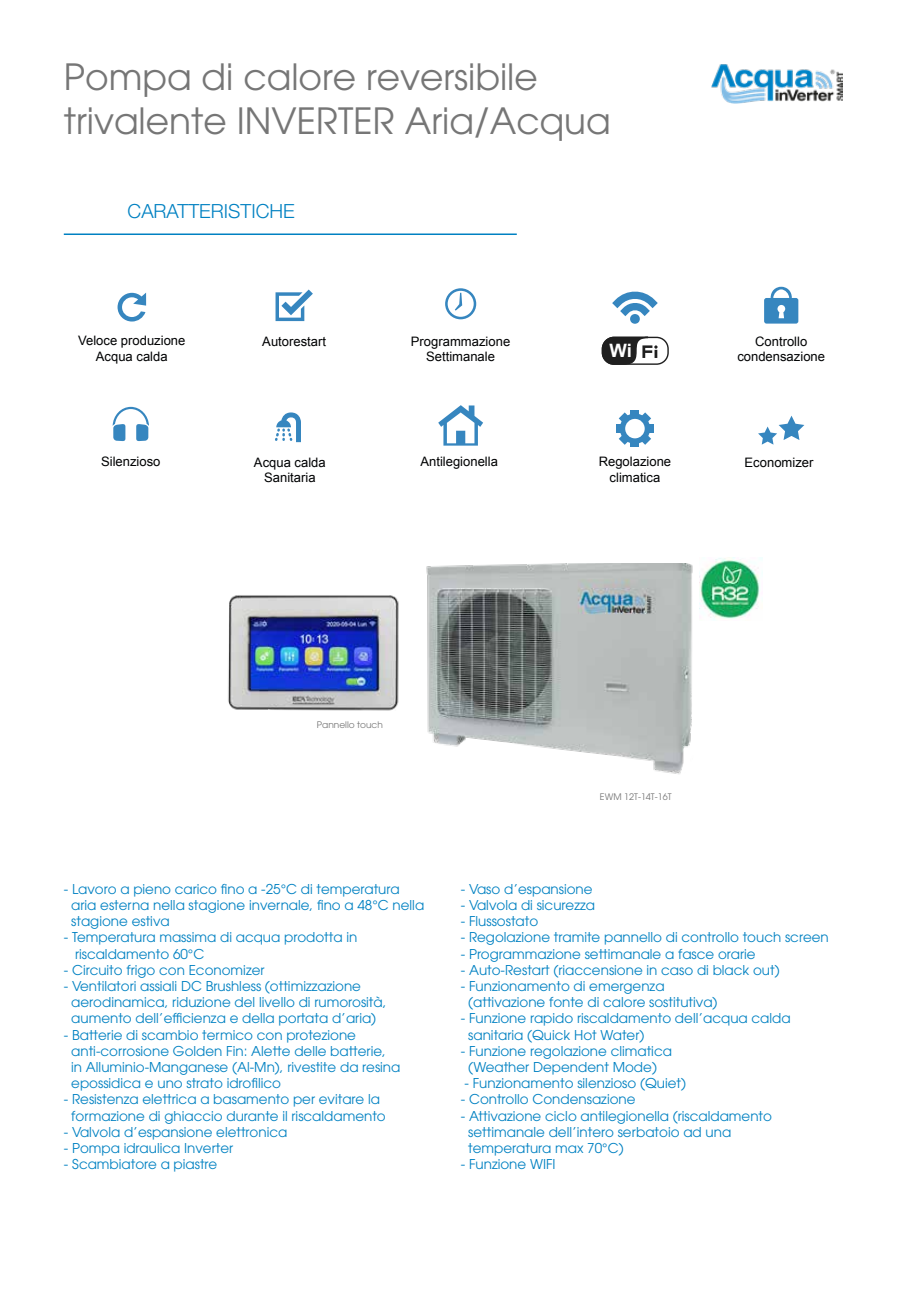
<style>
.page{position:relative;width:906px;height:1289px;background:#fff}
.page>*{position:absolute;margin:0;border:0;box-sizing:border-box;transform-origin:0 0}
.t1{font:36px/43.2px "ITC Avant Garde Pro";color:#767676}
.t2{font:300 19.5px "Helvetica Neue LT Std";color:#0081c2}
.t3{font:700 18.45px "Arial";color:#fff}
.t4{font:13.5px/16.2px "ITC Avant Garde Pro";color:#0081c2}
.t5{font:13.05px/15.6px "Arial";color:#010203;text-align:center}
.t6{font:9px "ITC Avant Garde Pro";color:#767676}
</style>
<div class="page">
<img style="left:228px;top:595px;width:171px;height:116px">
<hr style="left:64px;top:233px;width:453px;height:2px;background:#0081c2">
<img style="left:712px;top:64px;width:130px;height:40px">
<svg style="left:113px;top:407px;width:36px;height:34px"></svg>
<div style="left:630px;top:410px;width:9px;height:8px;background:#3686bf"></div>
<div style="left:616px;top:424px;width:8px;height:9px;background:#3686bf"></div>
<div style="left:630px;top:439px;width:9px;height:8px;background:#3686bf"></div>
<div style="left:646px;top:424px;width:7px;height:9px;background:#3686bf"></div>
<svg style="left:619px;top:412px;width:32px;height:33px"></svg>
<svg style="left:438px;top:405px;width:45px;height:40px"></svg>
<svg style="left:117px;top:286px;width:682px;height:38px"></svg>
<svg style="left:601px;top:336px;width:68px;height:29px"></svg>
<svg style="left:758px;top:415px;width:46px;height:29px"></svg>
<svg style="left:275px;top:412px;width:26px;height:30px"></svg>
<img style="left:426px;top:564px;width:267px;height:210px">
<img style="left:699px;top:557px;width:63px;height:63px">
<h1 class="t1" style="left:64px;top:60px;width:548px">Pompa di calore reversibile trivalente INVERTER Aria/Acqua</h1>
<h2 class="t2" style="left:128px;top:199px;width:169px">CARATTERISTICHE</h2>
<p class="t5" style="left:78px;top:333px;width:109px">Veloce produzione</p>
<p class="t5" style="left:262px;top:333px;width:65px">Autorestart</p>
<p class="t5" style="left:96px;top:348px;width:73px">Acqua calda</p>
<p class="t5" style="left:411px;top:333px;width:101px">Programmazione<br>Settimanale</p>
<h3 class="t3" style="left:609px;top:340px;width:24px">Wi</h3>
<p class="t5" style="left:737px;top:333px;width:89px">Controllo condensazione</p>
<p class="t5" style="left:101px;top:453px;width:61px">Silenzioso</p>
<p class="t5" style="left:598px;top:453px;width:74px">Regolazione climatica</p>
<p class="t5" style="left:420px;top:454px;width:79px">Antilegionella</p>
<p class="t5" style="left:254px;top:454px;width:73px">Acqua calda<br>Sanitaria</p>
<p class="t5" style="left:744px;top:454px;width:70px">Economizer</p>
<p class="t6" style="left:317px;top:720px;width:68px">Pannello touch</p>
<p class="t6" style="left:600px;top:793px;width:73px">EWM 12T-14T-16T</p>
<p class="t4" style="left:71px;top:882px;width:354px;text-indent:-7px">- Lavoro a pieno carico fino a -25°C di temperatura aria esterna nella stagione invernale, fino a 48°C nella stagione estiva</p>
<p class="t4" style="left:75px;top:931px;width:284px;text-indent:-11px">- Temperatura massima di acqua prodotta in riscaldamento 60°C</p>
<p class="t4" style="left:64px;top:963px;width:202px">- Circuito frigo con Economizer</p>
<p class="t4" style="left:71px;top:979px;width:317px;text-indent:-7px">- Ventilatori assiali DC Brushless (ottimizzazione aerodinamica, riduzione del livello di rumorosità, aumento dell’efficienza e della portata d’aria)</p>
<p class="t4" style="left:71px;top:1028px;width:331px;text-indent:-7px">- Batterie di scambio termico con protezione anti-corrosione Golden Fin: Alette delle batterie,<br>in Alluminio-Manganese (Al-Mn), rivestite da resina epossidica e uno strato idrofilico</p>
<p class="t4" style="left:64px;top:1093px;width:323px;text-align:center">- Resistenza elettrica a basamento per evitare la formazione di ghiaccio durante il riscaldamento</p>
<p class="t4" style="left:64px;top:1125px;width:225px">- Valvola d’espansione elettronica</p>
<p class="t4" style="left:64px;top:1141px;width:171px">- Pompa idraulica Inverter</p>
<p class="t4" style="left:64px;top:1157px;width:155px">- Scambiatore a piastre</p>
<p class="t4" style="left:461px;top:882px;width:133px">- Vaso d’espansione</p>
<p class="t4" style="left:461px;top:898px;width:136px">- Valvola di sicurezza</p>
<p class="t4" style="left:461px;top:914px;width:79px">- Flussostato</p>
<p class="t4" style="left:461px;top:931px;width:369px">- Regolazione tramite pannello di controllo touch screen</p>
<p class="t4" style="left:461px;top:947px;width:296px">- Programmazione settimanale a fasce orarie</p>
<p class="t4" style="left:461px;top:963px;width:320px">- Auto-Restart (riaccensione in caso di black out)</p>
<p class="t4" style="left:468px;top:979px;width:251px;text-indent:-7px">- Funzionamento di emergenza (attivazione fonte di calore sostitutiva)</p>
<p class="t4" style="left:468px;top:1012px;width:324px;text-indent:-7px">- Funzione rapido riscaldamento dell’acqua calda sanitaria (Quick Hot Water)</p>
<p class="t4" style="left:461px;top:1044px;width:213px;text-align:center">- Funzione regolazione climatica (Weather Dependent Mode)</p>
<p class="t4" style="left:464px;top:1076px;width:223px">- Funzionamento silenzioso (Quiet)</p>
<p class="t4" style="left:461px;top:1093px;width:176px">- Controllo Condensazione</p>
<p class="t4" style="left:468px;top:1109px;width:305px;text-indent:-7px">- Attivazione ciclo antilegionella (riscaldamento settimanale dell’intero serbatoio ad una temperatura max 70°C)</p>
<p class="t4" style="left:461px;top:1157px;width:96px">- Funzione WIFI</p>
</div>
